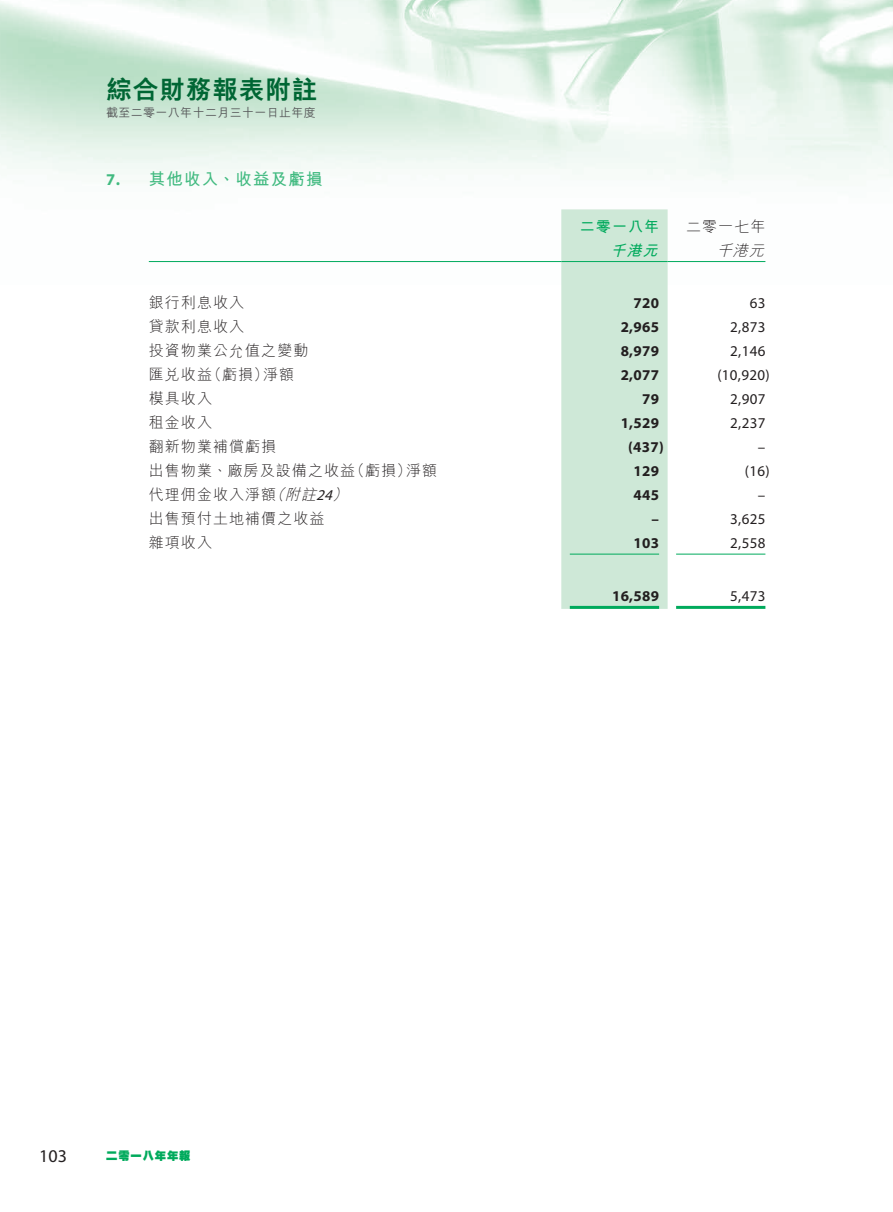
<style>
.page{position:relative;width:893px;height:1212px;background:#fff}
.page>*{position:absolute;margin:0;border:0;box-sizing:border-box;transform-origin:0 0}
.t1{font:800 25.5px "M Hei HK";letter-spacing:.04em;color:#006634}
.t2{font:18px "Myriad Pro";color:#231f20}
.t3{font:700 16.5px "M Hei HK";letter-spacing:.07em;color:#41ba80}
.t4{font:700 16.5px "Myriad Pro";color:#41ba80}
.t5{font:300 15px "M Hei HK";letter-spacing:.07em;color:#231f20}
.t6{font:15px "Myriad Pro";letter-spacing:.02em;color:#231f20}
.t7{font:700 15px "Myriad Pro";letter-spacing:.02em;color:#231f20}
.t8{font:italic 300 15px "M Hei HK";color:#231f20}
.t9{font:700 15px "M Hei HK";letter-spacing:.07em;color:#00aa5c}
.t10{font:italic 700 15px "M Hei HK";color:#00aa5c}
.t11{font:italic 15px "Myriad Pro";color:#231f20}
.t12{font:500 12px "M Hei HK";letter-spacing:.03em;color:#57585a}
.t13{font:800 11.25px "C Hei HK";letter-spacing:.08em;color:#00aa5c}
</style>
<div class="page">
<img style="left:0;top:0;width:893px;height:263px">
<div style="left:561px;top:209px;width:107px;height:400px;background:#cee8d7"></div>
<hr style="left:149px;top:261px;width:412px;height:1px;background:#00aa5c">
<hr style="left:561px;top:261px;width:107px;height:1px;background:#00aa5c">
<hr style="left:668px;top:261px;width:97px;height:1px;background:#00aa5c">
<hr style="left:570px;top:554px;width:89px;height:1px;background:#00aa5c">
<hr style="left:676px;top:554px;width:89px;height:1px;background:#00aa5c">
<hr style="left:570px;top:606px;width:89px;height:3px;background:#00aa5c">
<hr style="left:676px;top:606px;width:89px;height:3px;background:#00aa5c">
<h1 class="t1" style="left:106px;top:77px;width:213px">綜合財務報表附註</h1>
<p class="t12" style="left:106px;top:104px;width:211px">截至二零一八年十二月三十一日止年度</p>
<p class="t4" style="left:106px;top:168px;width:15px">7.</p>
<p class="t3" style="left:149px;top:167px;width:175px">其他收入、收益及虧損</p>
<p class="t9" style="left:580px;top:215px;width:81px">二零一八年</p>
<p class="t5" style="left:686px;top:215px;width:81px">二零一七年</p>
<p class="t10" style="left:610px;top:239px;width:54px">千港元</p>
<p class="t8" style="left:717px;top:239px;width:54px">千港元</p>
<p class="t5" style="left:149px;top:292px;width:97px">銀行利息收入</p>
<p class="t7" style="left:633px;top:293px;width:27px">720</p>
<p class="t6" style="left:750px;top:294px;width:17px">63</p>
<p class="t5" style="left:149px;top:316px;width:97px">貸款利息收入</p>
<p class="t7" style="left:621px;top:317px;width:40px">2,965</p>
<p class="t6" style="left:730px;top:318px;width:37px">2,873</p>
<p class="t5" style="left:149px;top:340px;width:161px">投資物業公允值之變動</p>
<p class="t7" style="left:621px;top:341px;width:40px">8,979</p>
<p class="t6" style="left:730px;top:342px;width:37px">2,146</p>
<p class="t5" style="left:207px;top:364px;width:63px">（虧損）</p>
<p class="t5" style="left:149px;top:364px;width:65px">匯兌收益</p>
<p class="t5" style="left:263px;top:364px;width:33px">淨額</p>
<p class="t7" style="left:621px;top:365px;width:40px">2,077</p>
<p class="t6" style="left:717px;top:366px;width:54px">)10,920(</p>
<p class="t5" style="left:149px;top:388px;width:65px">模具收入</p>
<p class="t7" style="left:642px;top:389px;width:18px">79</p>
<p class="t6" style="left:730px;top:390px;width:37px">2,907</p>
<p class="t5" style="left:149px;top:412px;width:65px">租金收入</p>
<p class="t7" style="left:621px;top:413px;width:40px">1,529</p>
<p class="t6" style="left:730px;top:414px;width:37px">2,237</p>
<p class="t5" style="left:149px;top:436px;width:129px">翻新物業補償虧損</p>
<p class="t7" style="left:628px;top:437px;width:37px">)437(</p>
<p class="t6" style="left:758px;top:438px;width:9px">–</p>
<p class="t5" style="left:350px;top:460px;width:63px">（虧損）</p>
<p class="t5" style="left:149px;top:460px;width:208px">出售物業、廠房及設備之收益</p>
<p class="t5" style="left:406px;top:460px;width:33px">淨額</p>
<p class="t7" style="left:633px;top:461px;width:27px">129</p>
<p class="t6" style="left:745px;top:462px;width:26px">)16(</p>
<p class="t8" style="left:269px;top:484px;width:22px">（</p>
<p class="t8" style="left:332px;top:484px;width:22px">(</p>
<p class="t8" style="left:285px;top:484px;width:38px">附註</p>
<p class="t5" style="left:149px;top:484px;width:129px">代理佣金收入淨額</p>
<p class="t11" style="left:316px;top:486px;width:22px">24</p>
<p class="t7" style="left:633px;top:485px;width:27px">445</p>
<p class="t6" style="left:758px;top:486px;width:9px">–</p>
<p class="t5" style="left:149px;top:508px;width:177px">出售預付土地補價之收益</p>
<p class="t7" style="left:652px;top:509px;width:9px">–</p>
<p class="t6" style="left:730px;top:510px;width:37px">3,625</p>
<p class="t5" style="left:149px;top:532px;width:65px">雜項收入</p>
<p class="t7" style="left:633px;top:533px;width:27px">103</p>
<p class="t6" style="left:730px;top:534px;width:37px">2,558</p>
<p class="t7" style="left:612px;top:586px;width:49px">16,589</p>
<p class="t6" style="left:730px;top:586px;width:37px">5,473</p>
<p class="t2" style="left:39px;top:1145px;width:29px">103</p>
<p class="t13" style="left:106px;top:1148px;width:86px">二零一八年年報</p>
</div>
